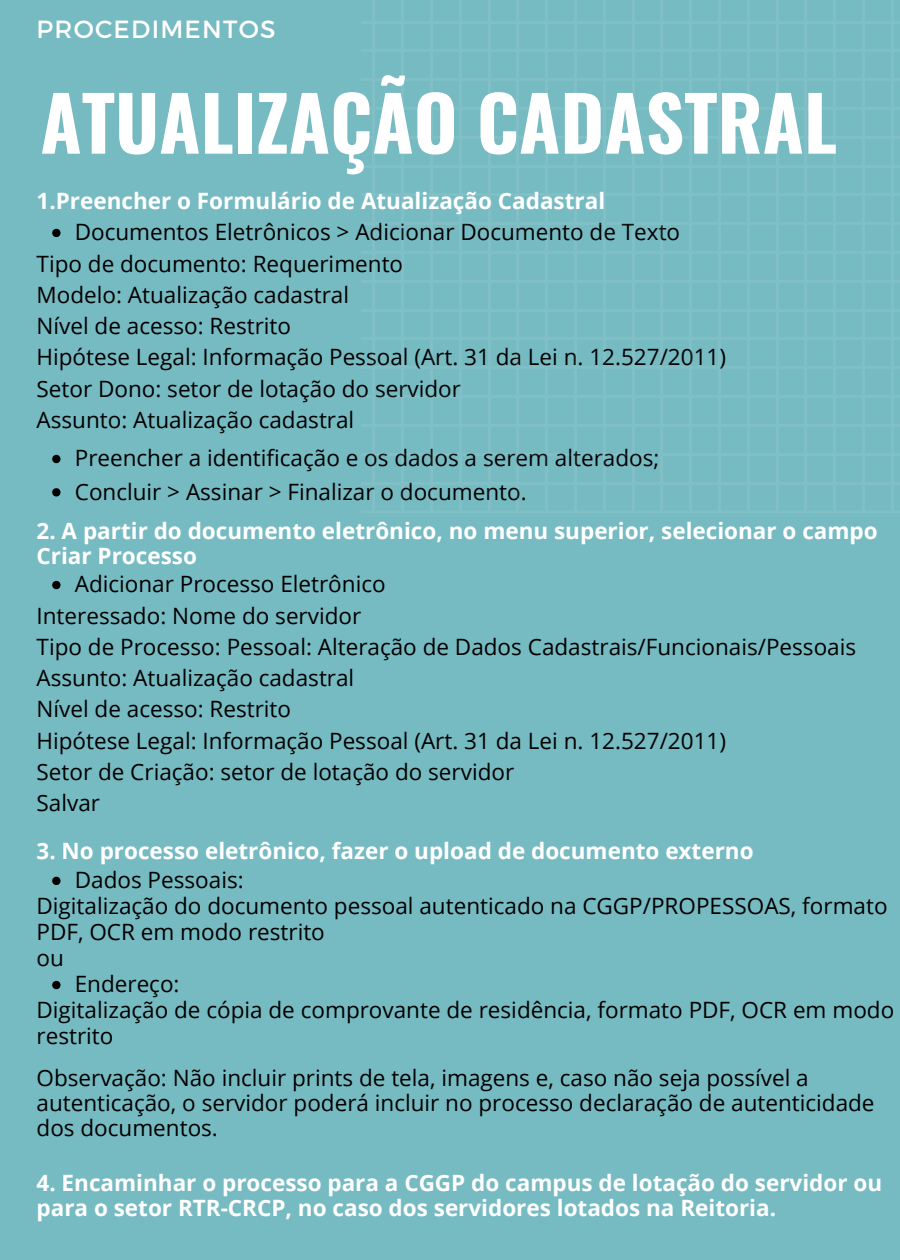
<style>
.page{position:relative;width:900px;height:1260px;background:#76bac2}
.page>*{position:absolute;margin:0;border:0;box-sizing:border-box;transform-origin:0 0}
.t1{font:700 75px "Oswald";color:#fff}
.t2{font:24.75px "Montserrat";letter-spacing:.05em;color:#fff}
.t3{font:22.5px/26px "Open Sans";color:#000}
.t4{font:700 22.5px/25px "Open Sans";color:#fff}
</style>
<div class="page">
<svg style="left:52px;top:229px;width:9px;height:8px"></svg>
<svg style="left:52px;top:455px;width:9px;height:8px"></svg>
<svg style="left:52px;top:488px;width:9px;height:9px"></svg>
<svg style="left:52px;top:581px;width:9px;height:8px"></svg>
<svg style="left:52px;top:877px;width:9px;height:8px"></svg>
<svg style="left:52px;top:981px;width:9px;height:8px"></svg>
<p class="t2" style="left:37px;top:13px;width:240px">PROCEDIMENTOS</p>
<p class="t1" style="left:40px;top:64px;width:798px">ATUALIZAÇÃO CADASTRAL</p>
<p class="t4" style="left:37px;top:188px;width:570px">1.Preencher o Formulário de Atualização Cadastral</p>
<p class="t3" style="left:37px;top:250px;width:368px">Tipo de documento: Requerimento</p>
<p class="t3" style="left:37px;top:281px;width:314px">Modelo: Atualização cadastral</p>
<p class="t3" style="left:37px;top:312px;width:256px">Nível de acesso: Restrito</p>
<p class="t3" style="left:37px;top:344px;width:691px">Hipótese Legal: Informação Pessoal (Art. 31 da Lei n. 12.527/2011)</p>
<p class="t3" style="left:37px;top:375px;width:426px">Setor Dono: setor de lotação do servidor</p>
<p class="t3" style="left:37px;top:406px;width:319px">Assunto: Atualização cadastral</p>
<p class="t3" style="left:75px;top:219px;width:607px">Documentos Eletrônicos &gt; Adicionar Documento de Texto</p>
<p class="t3" style="left:75px;top:445px;width:586px">Preencher a identificação e os dados a serem alterados;</p>
<p class="t3" style="left:75px;top:478px;width:453px">Concluir &gt; Assinar &gt; Finalizar o documento.</p>
<p class="t4" style="left:37px;top:518px;width:843px">2. A partir do documento eletrônico, no menu superior, selecionar o campo<br>Criar Processo</p>
<p class="t3" style="left:75px;top:571px;width:312px">Adicionar Processo Eletrônico</p>
<p class="t3" style="left:37px;top:602px;width:326px">Interessado: Nome do servidor</p>
<p class="t3" style="left:37px;top:633px;width:821px">Tipo de Processo: Pessoal: Alteração de Dados Cadastrais/Funcionais/Pessoais</p>
<p class="t3" style="left:37px;top:664px;width:319px">Assunto: Atualização cadastral</p>
<p class="t3" style="left:37px;top:696px;width:256px">Nível de acesso: Restrito</p>
<p class="t3" style="left:37px;top:727px;width:691px">Hipótese Legal: Informação Pessoal (Art. 31 da Lei n. 12.527/2011)</p>
<p class="t3" style="left:37px;top:758px;width:479px">Setor de Criação: setor de lotação do servidor</p>
<p class="t3" style="left:37px;top:789px;width:65px">Salvar</p>
<p class="t4" style="left:37px;top:838px;width:719px">3. No processo eletrônico, fazer o upload de documento externo</p>
<p class="t3" style="left:37px;top:892px;width:853px">Digitalização do documento pessoal autenticado na CGGP/PROPESSOAS, formato<br>PDF, OCR em modo restrito</p>
<p class="t3" style="left:37px;top:945px;width:29px">ou</p>
<p class="t3" style="left:37px;top:997px;width:859px">Digitalização de cópia de comprovante de residência, formato PDF, OCR em modo restrito</p>
<p class="t3" style="left:37px;top:1065px;width:840px;line-height:25px">Observação: Não incluir prints de tela, imagens e, caso não seja possível a autenticação, o servidor poderá incluir no processo declaração de autenticidade dos documentos.</p>
<p class="t4" style="left:37px;top:1170px;width:847px">4. Encaminhar o processo para a CGGP do campus de lotação do servidor ou para o setor RTR-CRCP, no caso dos servidores lotados na Reitoria.</p>
<p class="t3" style="left:75px;top:866px;width:170px">Dados Pessoais:</p>
<p class="t3" style="left:75px;top:971px;width:106px">Endereço:</p>
</div>
